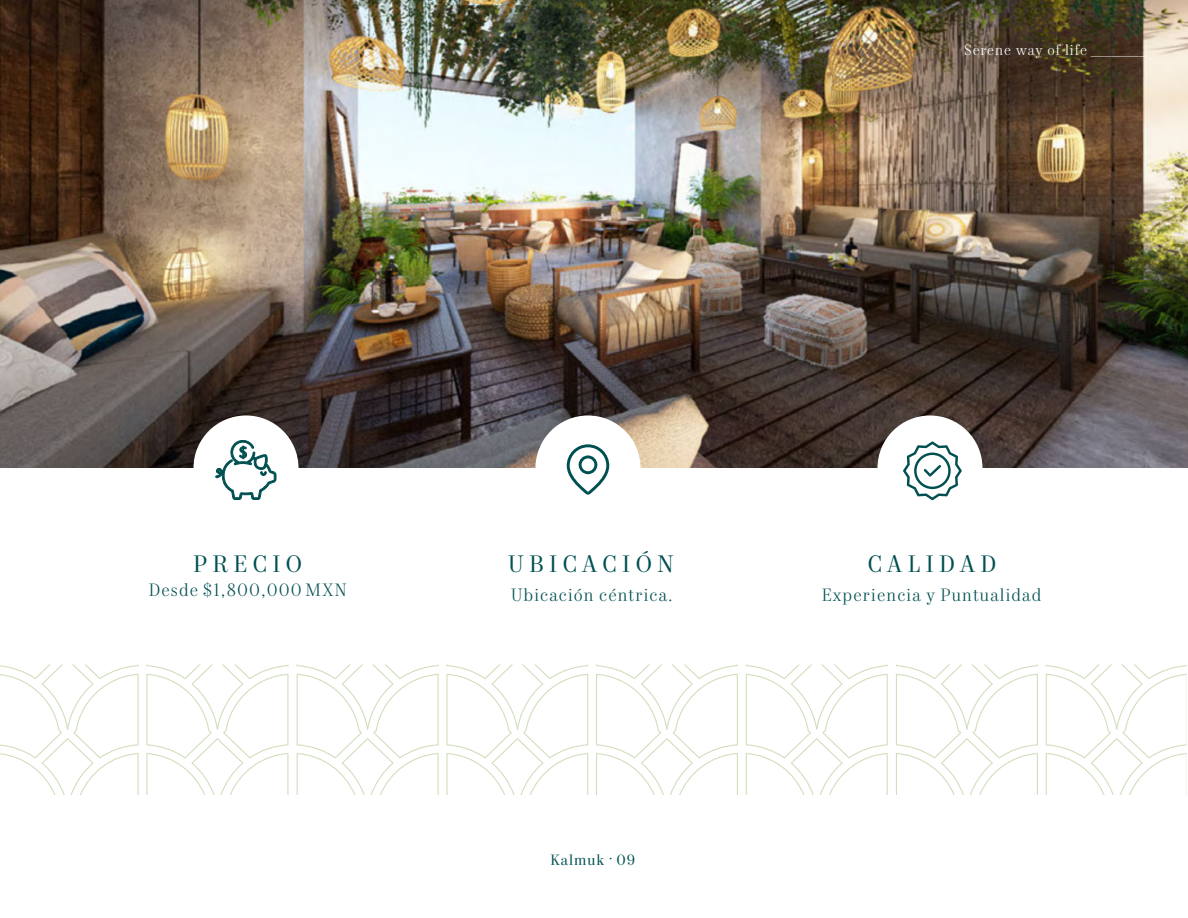
<style>
.page{position:relative;width:1188px;height:918px;background:#fff}
.page>*{position:absolute;margin:0;border:0;box-sizing:border-box;transform-origin:0 0}
.t1{font:24px "Mort Modern 08";letter-spacing:.2em;color:#004f51}
.t2{font:300 18px "Mort Modern 07";letter-spacing:.06em;color:#004f51}
.t3{font:300 15px "Mort Modern 07";letter-spacing:.06em;color:#fff}
.t4{font:15px "Mort Modern 08";letter-spacing:.06em;color:#004f51}
</style>
<div class="page">
<img style="left:0;top:0;width:1188px;height:468px">
<div style="left:536px;top:416px;width:104px;height:104px;background:#fff;border-radius:50%"></div>
<div style="left:878px;top:416px;width:104px;height:104px;background:#fff;border-radius:50%"></div>
<div style="left:194px;top:416px;width:104px;height:104px;background:#fff;border-radius:50%"></div>
<svg style="left:0;top:664px;width:1187px;height:131px"></svg>
<svg style="left:567px;top:444px;width:42px;height:51px"></svg>
<svg style="left:215px;top:440px;width:61px;height:60px"></svg>
<svg style="left:903px;top:441px;width:59px;height:59px"></svg>
<p class="t3" style="left:964px;top:44px;width:184px">Serene way of life ________</p>
<h1 class="t1" style="left:193px;top:555px;width:111px">PRECIO</h1>
<p class="t2" style="left:148px;top:583px;width:200px">Desde $1,800,000 MXN</p>
<h1 class="t1" style="left:508px;top:555px;width:168px">UBICACIÓN</h1>
<p class="t2" style="left:511px;top:588px;width:163px">Ubicación céntrica.</p>
<p class="t4" style="left:550px;top:854px;width:86px">Kalmuk · 09</p>
<h1 class="t1" style="left:868px;top:555px;width:131px">CALIDAD</h1>
<p class="t2" style="left:821px;top:588px;width:222px">Experiencia y Puntualidad</p>
</div>
